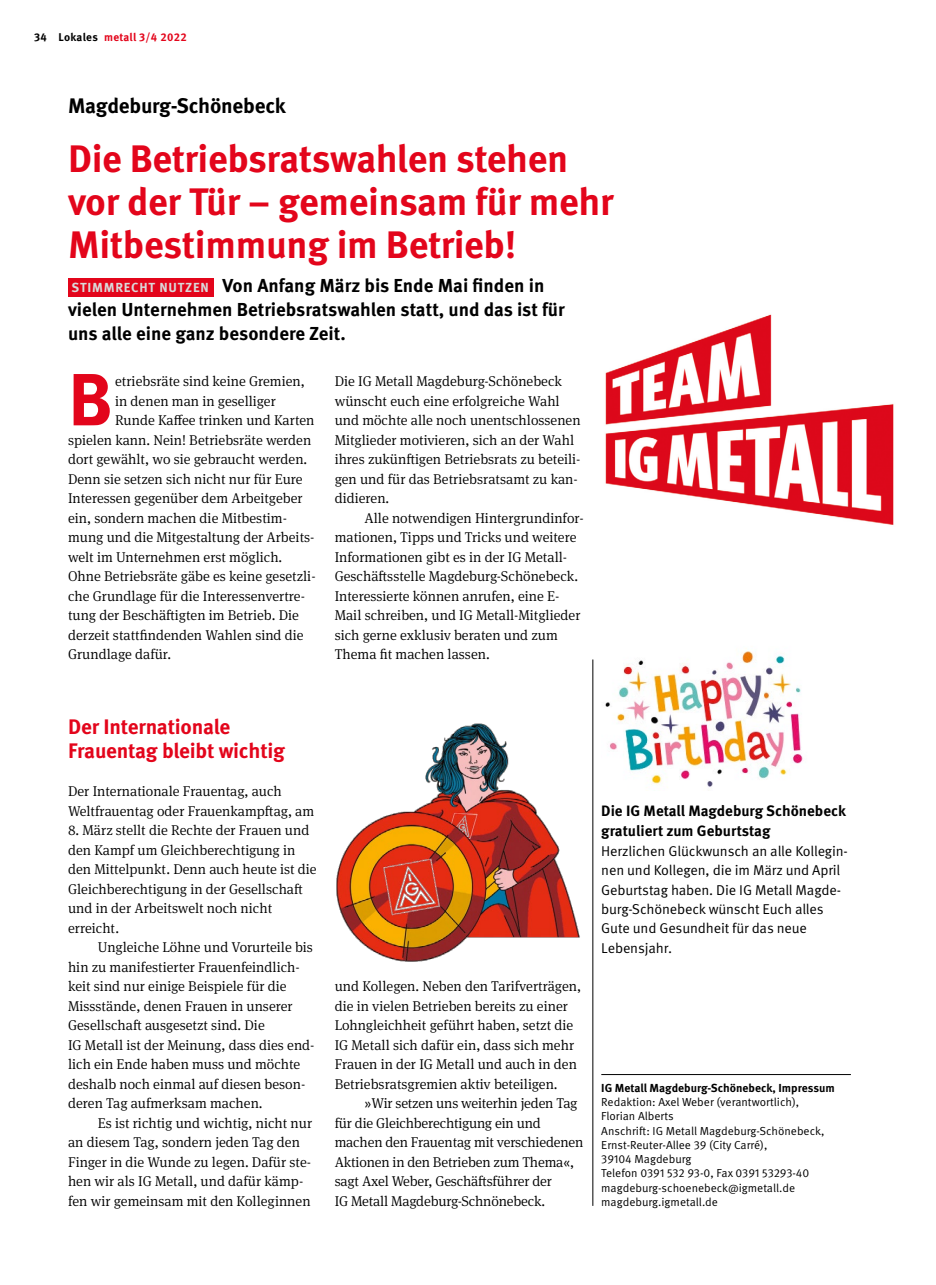
<style>
.page{position:relative;width:936px;height:1285px;background:#fff}
.page>*{position:absolute;margin:0;border:0;box-sizing:border-box;transform-origin:0 0}
.t1{font:700 73.8px "Meta IGM";color:#e3051b}
.t2{font:700 38.25px/42.8px "Meta IGM";letter-spacing:-.01em;color:#e3051b}
.t3{font:700 21px/24px "Meta IGM";letter-spacing:-.01em;color:#e3051b}
.t4{font:700 21px "Meta IGM";letter-spacing:-.01em;color:#000}
.t5{font:700 18.75px/24px "Meta IGM";color:#000}
.t6{font:700 15px/20.4px "Meta IGM";color:#000}
.t7{font:300 14.25px/19.5px "Meta Serif IGM";color:#000}
.t8{font:14.25px/19.4px "Meta IGM";letter-spacing:-.01em;color:#000}
.t9{font:11.7px/14.2px "Meta IGM";color:#000}
.t10{font:700 11.7px "Meta IGM";color:#000}
.t11{font:700 11.25px "Meta IGM";letter-spacing:.025em;color:#e3051b}
.s1{color:#000}
.s2{font-size:13.2px;color:#dadada}
.s3{font-family:"Meta IGM";font-weight:400}
</style>
<div class="page">
<div style="left:68px;top:278px;width:145px;height:18px;background:#e3051b"></div>
<img style="left:605px;top:314px;width:289px;height:211px">
<img style="left:605px;top:651px;width:198px;height:136px">
<img style="left:336px;top:723px;width:244px;height:239px">
<hr style="left:601px;top:1074px;width:249px;height:1px;background:#000">
<hr style="left:592px;top:659px;width:1px;height:546px;background:#000">
<p class="t11" style="left:34px;top:28px;width:154px"><span class="s1">34 Lokales</span> metall 3/4 2022</p>
<h3 class="t4" style="left:68px;top:89px;width:219px">Magdeburg-Schönebeck</h3>
<h2 class="t2" style="left:68px;top:135px;width:547px">Die Betriebsratswahlen stehen vor der Tür – gemeinsam für mehr<br>Mitbestimmung im Betrieb!</h2>
<h3 class="t5" style="left:68px;top:272px;width:498px"><span class="s2">STIMMRECHT NUTZEN</span> Von Anfang März bis Ende Mai finden in vielen Unternehmen Betriebsratswahlen statt, und das ist für uns alle eine ganz besondere Zeit.</h3>
<h1 class="t1" style="left:68px;top:342px;width:46px">B</h1>
<p class="t7" style="left:115px;top:371px;width:191px">etriebsräte sind keine Gremien,</p>
<p class="t7" style="left:334px;top:371px;width:247px">Die IG Metall Magdeburg-Schönebeck wünscht euch eine erfolgreiche Wahl und möchte alle noch unentschlossenen Mitglieder motivieren, sich an der Wahl ihres zukünftigen Betriebsrats zu beteili&shy;gen und für das Betriebsratsamt zu kan&shy;didieren.</p>
<p class="t7" style="left:334px;top:507px;width:250px;text-indent:30px">Alle notwendigen Hintergrundinfor&shy;mationen, Tipps und Tricks und weitere Informationen gibt es in der IG Metall-Geschäftsstelle Magdeburg-Schönebeck.<br>Interessierte können anrufen, eine E-Mail schreiben, und IG Metall-Mitglieder sich gerne exklusiv beraten und zum Thema fit machen lassen.</p>
<p class="t7" style="left:115px;top:390px;width:162px">in denen man in geselliger</p>
<p class="t7" style="left:115px;top:410px;width:201px">Runde Kaffee trinken und Karten</p>
<p class="t7" style="left:68px;top:429px;width:245px">spielen kann. Nein! Betriebsräte werden</p>
<p class="t7" style="left:68px;top:449px;width:241px">dort gewählt, wo sie gebraucht werden.</p>
<p class="t7" style="left:68px;top:468px;width:236px">Denn sie setzen sich nicht nur für Eure</p>
<p class="t7" style="left:68px;top:488px;width:236px">Interessen gegenüber dem Arbeitgeber</p>
<p class="t7" style="left:68px;top:507px;width:220px">ein, sondern machen die Mitbestim-</p>
<p class="t7" style="left:68px;top:527px;width:248px">mung und die Mitgestaltung der Arbeits-</p>
<p class="t7" style="left:68px;top:546px;width:216px">welt im Unternehmen erst möglich.</p>
<p class="t7" style="left:68px;top:566px;width:249px">Ohne Betriebsräte gäbe es keine gesetzli-</p>
<p class="t7" style="left:68px;top:585px;width:238px">che Grundlage für die Interessenvertre-</p>
<p class="t7" style="left:68px;top:605px;width:232px">tung der Beschäftigten im Betrieb. Die</p>
<p class="t7" style="left:68px;top:624px;width:237px">derzeit stattfindenden Wahlen sind die</p>
<p class="t7" style="left:68px;top:644px;width:104px">Grundlage dafür.</p>
<h3 class="t3" style="left:68px;top:713px;width:218px">Der Internationale<br>Frauentag bleibt wichtig</h3>
<p class="t7" style="left:68px;top:780px;width:248px">Der Internationale Frauentag, auch<br>Weltfrauentag oder Frauenkampftag, am</p>
<p class="t7" style="left:68px;top:819px;width:250px">8. März stellt die Rechte der Frauen und den Kampf um Gleichberechtigung in den Mittelpunkt. Denn auch heute ist die Gleichberechtigung in der Gesellschaft und in der Arbeitswelt noch nicht erreicht.</p>
<p class="t7" style="left:68px;top:936px;width:248px;text-indent:30px">Ungleiche Löhne und Vorurteile bis hin zu manifestierter Frauenfeindlich&shy;keit sind nur einige Beispiele für die Missstände, denen Frauen in unserer Gesellschaft ausgesetzt sind. Die<br>IG Metall ist der Meinung, dass dies end&shy;lich ein Ende haben muss und möchte deshalb noch einmal auf diesen beson&shy;deren Tag aufmerksam machen.</p>
<p class="t7" style="left:68px;top:1112px;width:245px;text-indent:30px">Es ist richtig und wichtig, nicht nur an diesem Tag, sondern jeden Tag den Finger in die Wunde zu legen. Dafür ste&shy;hen wir als IG Metall, und dafür kämp&shy;fen wir gemeinsam mit den Kolleginnen</p>
<p class="t7" style="left:334px;top:975px;width:248px">und Kollegen. Neben den Tarifverträgen, die in vielen Betrieben bereits zu einer Lohngleichheit geführt haben, setzt die IG Metall sich dafür ein, dass sich mehr Frauen in der IG Metall und auch in den Betriebsratsgremien aktiv beteiligen.</p>
<p class="t7" style="left:334px;top:1092px;width:250px;text-indent:30px"><span class="s3">»</span>Wir setzen uns weiterhin jeden Tag für die Gleichberechtigung ein und machen den Frauentag mit verschiedenen Aktionen in den Betrieben zum Thema<span class="s3">«</span>, sagt Axel Weber, Geschäftsführer der<br>IG Metall Magdeburg-Schnönebeck.</p>
<p class="t6" style="left:601px;top:799px;width:246px">Die IG Metall Magdeburg Schönebeck gratuliert zum Geburtstag</p>
<p class="t8" style="left:601px;top:840px;width:248px">Herzlichen Glückwunsch an alle Kollegin&shy;nen und Kollegen, die im März und April Geburtstag haben. Die IG Metall Magde&shy;burg-Schönebeck wünscht Euch alles Gute und Gesundheit für das neue Lebensjahr.</p>
<p class="t10" style="left:601px;top:1078px;width:235px">IG Metall Magdeburg-Schönebeck, Impressum</p>
<p class="t9" style="left:601px;top:1093px;width:224px">Redaktion: Axel Weber (verantwortlich),<br>Florian Alberts<br>Anschrift: IG Metall Magdeburg-Schönebeck,<br>Ernst-Reuter-Allee 39 (City Carré),<br>39104 Magdeburg<br>Telefon 0391 532 93-0, Fax 0391 53293-40 magdeburg-schoenebeck@igmetall.de magdeburg.igmetall.de</p>
</div>
